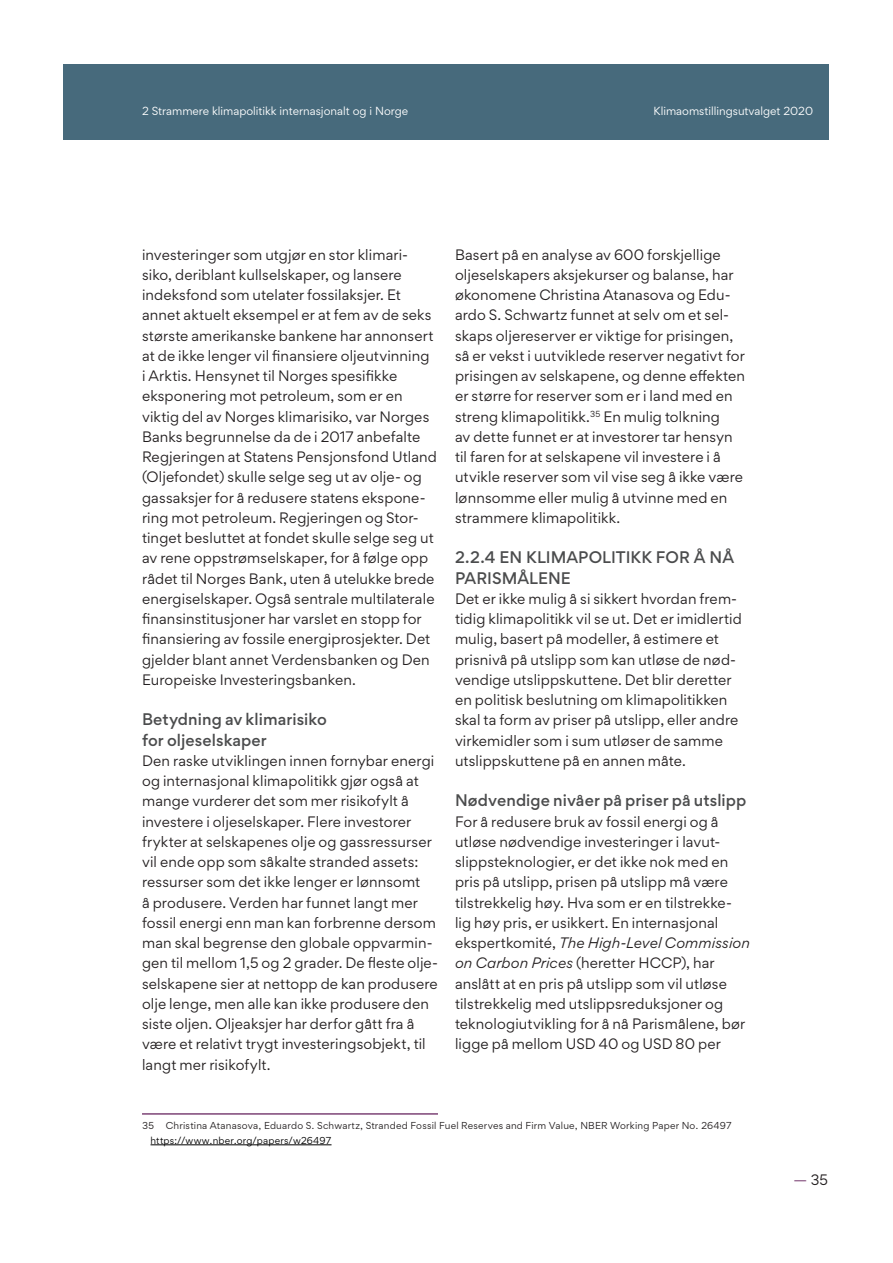
<style>
.page{position:relative;width:893px;height:1263px;background:#fff}
.page>*{position:absolute;margin:0;border:0;box-sizing:border-box;transform-origin:0 0}
.Mellomundertittel{font:500 15px/20.2px "Gordita";letter-spacing:.005em;color:#4b4c4d}
.Mellomtittel__Trebuc{font:500 15px/20.2px "Gordita";color:#4b4c4d}
.Brødtekst__Georgia_R{font:13.5px/20.2px "Gordita";letter-spacing:.01em;color:#231f20}
.t1{font:10.5px "Gordita";color:#fff}
.Fotnote__Georgia_Reg{font:9px/15px "Gordita";letter-spacing:.025em;color:#231f20}
.s1{font-style:italic}
.s2{color:#000}
.s3{color:#7d4476}
</style>
<div class="page">
<div style="left:64px;top:64px;width:765px;height:75px;background:#476a7c"></div>
<hr style="left:142px;top:1113px;width:296px;height:2px;background:#7d4476">
<hr style="left:151px;top:1144px;width:181px;height:1px;background:#000">
<p class="t1" style="left:142px;top:103px;width:268px">2 Strammere klimapolitikk internasjonalt og i Norge</p>
<p class="t1" style="left:654px;top:103px;width:161px">Klimaomstillingsutvalget 2020</p>
<p class="Brødtekst__Georgia_R" style="left:142px;top:244px;width:297px">investeringer som utgjør en stor klimari&shy;siko, deriblant kullselskaper, og lansere indeksfond som utelater fossilaksjer. Et annet aktuelt eksempel er at fem av de seks største amerikanske bankene har annonsert at de ikke lenger vil finansiere oljeutvinning<br>i Arktis. Hensynet til Norges spesifikke eksponering mot petroleum, som er en viktig del av Norges klimarisiko, var Norges Banks begrunnelse da de i 2017 anbefalte Regjeringen at Statens Pensjonsfond Utland (Oljefondet) skulle selge seg ut av olje- og gassaksjer for å redusere statens ekspone&shy;ring mot petroleum. Regjeringen og Stor&shy;tinget besluttet at fondet skulle selge seg ut av rene oppstrømselskaper, for å følge opp rådet til Norges Bank, uten å utelukke brede energiselskaper. Også sentrale multilaterale finansinstitusjoner har varslet en stopp for finansiering av fossile energiprosjekter. Det gjelder blant annet Verdensbanken og Den Europeiske Investeringsbanken.</p>
<p class="Mellomundertittel" style="left:142px;top:709px;width:186px">Betydning av klimarisiko for oljeselskaper</p>
<p class="Brødtekst__Georgia_R" style="left:142px;top:750px;width:297px">Den raske utviklingen innen fornybar energi og internasjonal klimapolitikk gjør også at mange vurderer det som mer risikofylt å investere i oljeselskaper. Flere investorer frykter at selskapenes olje og gassressurser vil ende opp som såkalte stranded assets: ressurser som det ikke lenger er lønnsomt<br>å produsere. Verden har funnet langt mer fossil energi enn man kan forbrenne dersom man skal begrense den globale oppvarmin&shy;gen til mellom 1,5 og 2 grader. De fleste olje&shy;selskapene sier at nettopp de kan produsere olje lenge, men alle kan ikke produsere den siste oljen. Oljeaksjer har derfor gått fra å være et relativt trygt investeringsobjekt, til langt mer risikofylt.</p>
<p class="Brødtekst__Georgia_R" style="left:455px;top:244px;width:292px">Basert på en analyse av 600 forskjellige oljeselskapers aksjekurser og balanse, har økonomene Christina Atanasova og Edu&shy;ardo S. Schwartz funnet at selv om et sel&shy;skaps oljereserver er viktige for prisingen, så er vekst i uutviklede reserver negativt for prisingen av selskapene, og denne effekten er større for reserver som er i land med en streng klimapolitikk.<sup>35</sup> En mulig tolkning<br>av dette funnet er at investorer tar hensyn til faren for at selskapene vil investere i å utvikle reserver som vil vise seg å ikke være lønnsomme eller mulig å utvinne med en strammere klimapolitikk.</p>
<p class="Mellomtittel__Trebuc" style="left:455px;top:547px;width:281px">2.2.4 EN KLIMAPOLITIKK FOR Å NÅ<br>PARISMÅLENE</p>
<p class="Brødtekst__Georgia_R" style="left:455px;top:588px;width:288px">Det er ikke mulig å si sikkert hvordan frem&shy;tidig klimapolitikk vil se ut. Det er imidlertid mulig, basert på modeller, å estimere et prisnivå på utslipp som kan utløse de nød&shy;vendige utslippskuttene. Det blir deretter en politisk beslutning om klimapolitikken skal ta form av priser på utslipp, eller andre virkemidler som i sum utløser de samme utslippskuttene på en annen måte.</p>
<p class="Mellomundertittel" style="left:455px;top:790px;width:293px">Nødvendige nivåer på priser på utslipp</p>
<p class="Brødtekst__Georgia_R" style="left:455px;top:811px;width:296px">For å redusere bruk av fossil energi og å utløse nødvendige investeringer i lavut&shy;slippsteknologier, er det ikke nok med en pris på utslipp, prisen på utslipp må være tilstrekkelig høy. Hva som er en tilstrekke&shy;lig høy pris, er usikkert. En internasjonal ekspertkomité, <span class="s1">The High-Level Commission on Carbon Prices</span> (heretter HCCP), har anslått at en pris på utslipp som vil utløse tilstrekkelig med utslippsreduksjoner og teknologiutvikling for å nå Parismålene, bør ligge på mellom USD 40 og USD 80 per</p>
<p class="Fotnote__Georgia_Reg" style="left:151px;top:1118px;width:583px;text-indent:15px">Christina Atanasova, Eduardo S. Schwartz, Stranded Fossil Fuel Reserves and Firm Value, NBER Working Paper No. 26497 <span class="s2">https://www.nber.org/papers/w26497</span></p>
<p class="Fotnote__Georgia_Reg" style="left:142px;top:1118px;width:14px">35</p>
<p class="Brødtekst__Georgia_R" style="left:793px;top:1169px;width:36px"><span class="s3">—</span> 35</p>
</div>
